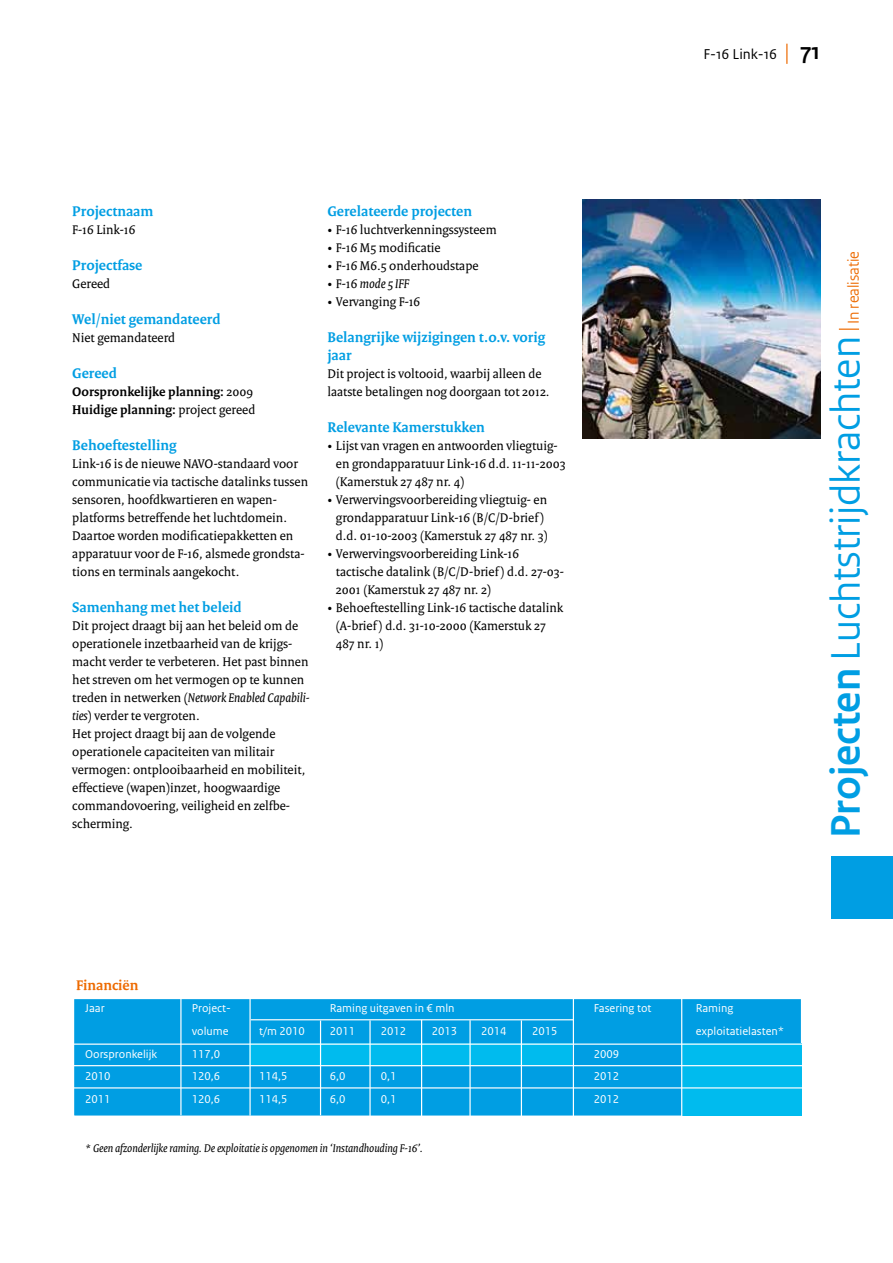
<style>
.page{position:relative;width:893px;height:1263px;background:#fff}
.page>*{position:absolute;margin:0;border:0;box-sizing:border-box;transform-origin:0 0}
.t1{font:43.5px "Rijksoverheid Sans Heading";color:#009ee3}
.t2{font:16.5px "Rijksoverheid Sans Heading";color:#ed6a00}
.t3{font:700 15px/18px "Rijksoverheid Serif";color:#009ee3}
.t4{font:15px "Rijksoverheid Sans Text";color:#000}
.t5{font:700 15px "Rijksoverheid Serif";color:#ed6a00}
.t6{font:13.5px/18px "Rijksoverheid Serif";color:#000}
.t7{font:700 13.5px/18px "Rijksoverheid Serif";color:#000}
.t8{font:italic 13.5px "Rijksoverheid Serif";color:#000}
.t9{font:12px "Rijksoverheid Sans Text";color:#fff}
.t10{font:italic 12px "Rijksoverheid Serif";color:#000}
.s1{font-weight:400}
.s2{font-style:italic}
.s3{font-style:normal}
.s4{font-family:"Rijksoverheid Sans Heading";font-weight:700;font-size:24px}
.s5{font-weight:700}
</style>
<div class="page">
<div style="left:73px;top:998px;width:729px;height:119px;background:#009ee3;border:2px solid #fff"></div>
<div style="left:682px;top:1043px;width:119px;height:72px;background:#0be"></div>
<div style="left:250px;top:1043px;width:322px;height:23px;background:#0be"></div>
<hr style="left:180px;top:998px;width:2px;height:117px;background:#fff">
<hr style="left:249px;top:999px;width:2px;height:116px;background:#fff">
<hr style="left:320px;top:1020px;width:1px;height:95px;background:#fff">
<hr style="left:369px;top:1020px;width:2px;height:96px;background:#fff">
<hr style="left:421px;top:1020px;width:1px;height:97px;background:#fff">
<hr style="left:469px;top:1020px;width:2px;height:97px;background:#fff">
<hr style="left:521px;top:1020px;width:1px;height:96px;background:#fff">
<hr style="left:573px;top:999px;width:1px;height:117px;background:#fff">
<hr style="left:73px;top:1043px;width:731px;height:2px;background:#fff">
<hr style="left:70px;top:1065px;width:734px;height:1px;background:#fff">
<hr style="left:66px;top:1087px;width:737px;height:1px;background:#fff">
<hr style="left:251px;top:1019px;width:322px;height:1px;background:#fff">
<hr style="left:681px;top:994px;width:1px;height:122px;background:#fff">
<img style="left:582px;top:200px;width:238px;height:238px">
<div style="left:831px;top:856px;width:62px;height:62px;background:#009ee3"></div>
<svg style="left:839px;top:329px;width:20px;height:1px"></svg>
<svg style="left:786px;top:44px;width:1px;height:20px"></svg>
<p class="t3" style="left:72px;top:202px;width:83px">Projectnaam</p>
<p class="t6" style="left:72px;top:221px;width:65px">F-16 Link-16</p>
<p class="t3" style="left:72px;top:256px;width:72px">Projectfase</p>
<p class="t6" style="left:72px;top:275px;width:39px">Gereed</p>
<p class="t3" style="left:72px;top:310px;width:150px">Wel/niet gemandateerd</p>
<p class="t6" style="left:72px;top:329px;width:104px">Niet gemandateerd</p>
<p class="t3" style="left:72px;top:364px;width:46px">Gereed</p>
<p class="t7" style="left:72px;top:383px;width:184px">Oorspronkelijke planning: <span class="s1">2009<br></span>Huidige planning: <span class="s1">project gereed</span></p>
<p class="t3" style="left:72px;top:436px;width:106px">Behoeftestelling</p>
<p class="t6" style="left:72px;top:455px;width:237px">Link-16 is de nieuwe NAVO-standaard voor communicatie via tactische datalinks tussen sensoren, hoofdkwartieren en wapen&shy;platforms betreffende het luchtdomein.<br>Daartoe worden modificatiepakketten en apparatuur voor de F-16, alsmede grondsta&shy;tions en terminals aangekocht.</p>
<p class="t3" style="left:72px;top:598px;width:171px">Samenhang met het beleid</p>
<p class="t6" style="left:72px;top:617px;width:239px">Dit project draagt bij aan het beleid om de operationele inzetbaarheid van de krijgs&shy;macht verder te verbeteren. Het past binnen het streven om het vermogen op te kunnen treden in netwerken (<span class="s2">Network Enabled Capabili&shy;ties</span>) verder te vergroten.<br>Het project draagt bij aan de volgende operationele capaciteiten van militair vermogen: ontplooibaarheid en mobiliteit, effectieve (wapen)inzet, hoogwaardige commandovoering, veiligheid en zelfbe&shy;scherming.</p>
<p class="t3" style="left:327px;top:202px;width:146px">Gerelateerde projecten</p>
<p class="t6" style="left:327px;top:221px;width:171px">• F-16 luchtverkenningssysteem</p>
<p class="t6" style="left:327px;top:239px;width:115px">• F-16 M5 modificatie</p>
<p class="t6" style="left:327px;top:257px;width:153px">• F-16 M6.5 onderhoudstape</p>
<p class="t8" style="left:327px;top:275px;width:83px"><span class="s3">• F-16</span> mode 5 IFF</p>
<p class="t6" style="left:327px;top:293px;width:94px">• Vervanging F-16</p>
<p class="t3" style="left:327px;top:328px;width:219px">Belangrijke wijzigingen t.o.v. vorig jaar</p>
<p class="t6" style="left:327px;top:365px;width:224px">Dit project is voltooid, waarbij alleen de laatste betalingen nog doorgaan tot 2012.</p>
<p class="t3" style="left:327px;top:418px;width:159px">Relevante Kamerstukken</p>
<p class="t6" style="left:336px;top:437px;width:231px;text-indent:-9px">• Lijst van vragen en antwoorden vliegtuig&shy;en grondapparatuur Link-16 d.d. 11-11-2003 (Kamerstuk 27 487 nr. 4)</p>
<p class="t6" style="left:336px;top:491px;width:213px;text-indent:-9px">• Verwervingsvoorbereiding vliegtuig- en grondapparatuur Link-16 (B/C/D-brief ) d.d. 01-10-2003 (Kamerstuk 27 487 nr. 3)</p>
<p class="t6" style="left:336px;top:545px;width:229px;text-indent:-9px">• Verwervingsvoorbereiding Link-16 tactische datalink (B/C/D-brief ) d.d. 27-03-<br>2001 (Kamerstuk 27 487 nr. 2)</p>
<p class="t6" style="left:336px;top:599px;width:229px;text-indent:-9px">• Behoeftestelling Link-16 tactische datalink (A-brief ) d.d. 31-10-2000 (Kamerstuk 27<br>487 nr. 1)</p>
<p class="t4" style="left:703px;top:46px;width:118px">F-16 Link-16 <span class="s4">71</span></p>
<p class="t2" style="left:844px;top:324px;width:74px;rotate:-90deg">In realisatie</p>
<h1 class="t1" style="left:820px;top:838px;width:503px;rotate:-90deg"><span class="s5">Projecten</span> Luchtstrijdkrachten</h1>
<p class="t5" style="left:76px;top:976px;width:64px">Financiën</p>
<p class="t9" style="left:85px;top:1002px;width:21px">Jaar</p>
<p class="t9" style="left:192px;top:1002px;width:41px">Project-</p>
<p class="t9" style="left:330px;top:1002px;width:126px">Raming uitgaven in € mln</p>
<p class="t9" style="left:594px;top:1002px;width:59px">Fasering tot</p>
<p class="t9" style="left:696px;top:1002px;width:39px">Raming</p>
<p class="t9" style="left:192px;top:1024px;width:38px">volume</p>
<p class="t9" style="left:259px;top:1024px;width:47px">t/m 2010</p>
<p class="t9" style="left:330px;top:1024px;width:27px">2011</p>
<p class="t9" style="left:381px;top:1024px;width:27px">2012</p>
<p class="t9" style="left:432px;top:1024px;width:27px">2013</p>
<p class="t9" style="left:481px;top:1024px;width:27px">2014</p>
<p class="t9" style="left:532px;top:1024px;width:27px">2015</p>
<p class="t9" style="left:696px;top:1024px;width:90px">exploitatielasten*</p>
<p class="t9" style="left:85px;top:1047px;width:74px">Oorspronkelijk</p>
<p class="t9" style="left:192px;top:1047px;width:30px">117,0</p>
<p class="t9" style="left:594px;top:1047px;width:27px">2009</p>
<p class="t9" style="left:85px;top:1069px;width:27px">2010</p>
<p class="t9" style="left:192px;top:1069px;width:30px">120,6</p>
<p class="t9" style="left:259px;top:1069px;width:30px">114,5</p>
<p class="t9" style="left:330px;top:1069px;width:17px">6,0</p>
<p class="t9" style="left:381px;top:1069px;width:17px">0,1</p>
<p class="t9" style="left:594px;top:1069px;width:27px">2012</p>
<p class="t9" style="left:85px;top:1092px;width:27px">2011</p>
<p class="t9" style="left:192px;top:1092px;width:30px">120,6</p>
<p class="t9" style="left:259px;top:1092px;width:30px">114,5</p>
<p class="t9" style="left:330px;top:1092px;width:17px">6,0</p>
<p class="t9" style="left:381px;top:1092px;width:17px">0,1</p>
<p class="t9" style="left:594px;top:1092px;width:27px">2012</p>
<p class="t10" style="left:85px;top:1141px;width:339px">* Geen afzonderlijke raming. De exploitatie is opgenomen in ‘Instandhouding F-16’.</p>
</div>
